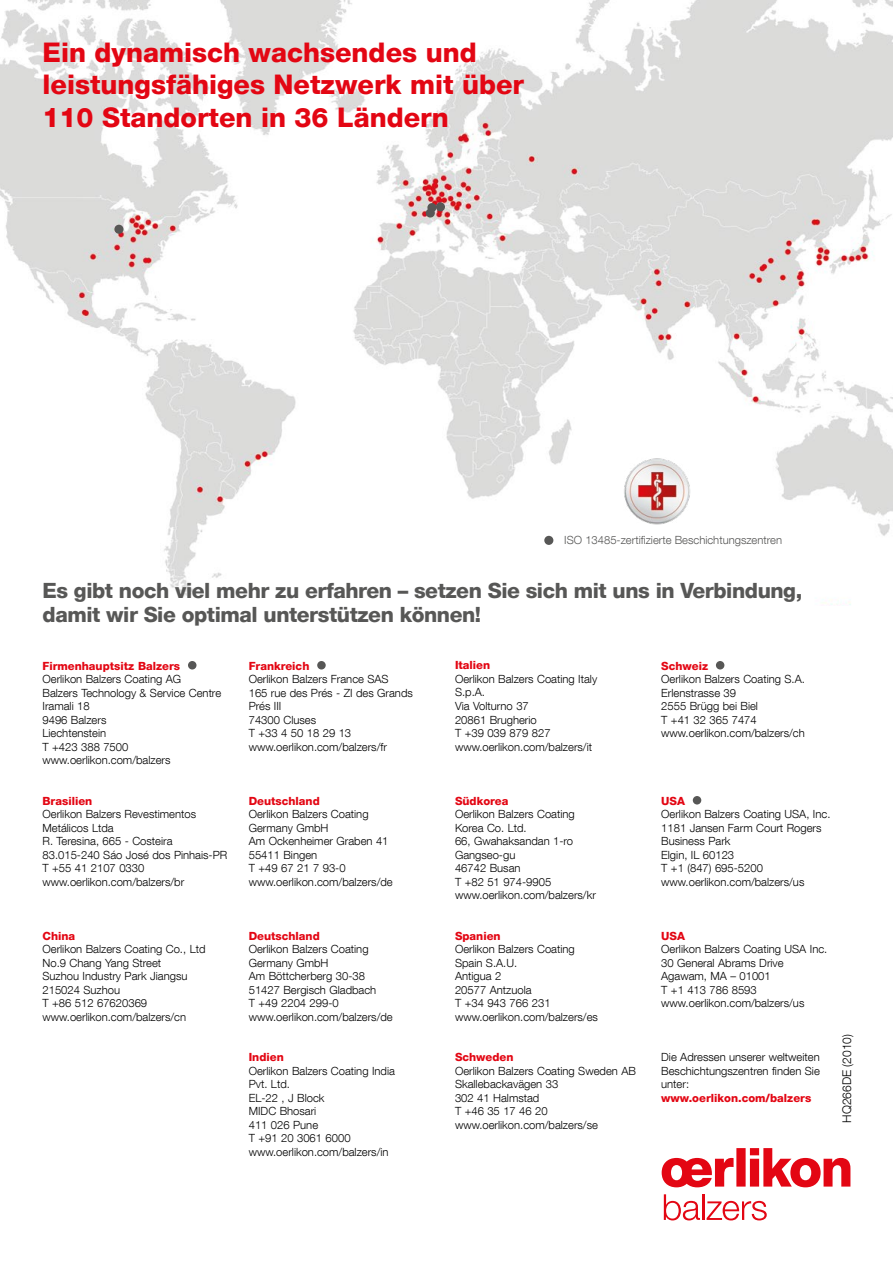
<style>
.page{position:relative;width:893px;height:1263px;background:#fff}
.page>*{position:absolute;margin:0;border:0;box-sizing:border-box;transform-origin:0 0}
.t1{font:800 27px/32.4px "Helvetica Neue LT Com";color:#e30613}
.t2{font:800 21px/24px "Helvetica Neue LT Com";letter-spacing:-.02em;color:#575756}
.t3{font:300 12px "Helvetica Neue LT Com";color:#000}
.t4{font:300 11.25px/13.5px "Helvetica Neue LT Com";color:#000}
.t5{font:800 11.25px "Helvetica Neue LT Com";color:#e30613}
.t6{font:300 11.25px "Helvetica Neue LT Com";color:#575756}
</style>
<div class="page">
<img style="left:0;top:0;width:893px;height:605px">
<div style="left:392px;top:230px;width:10px;height:11px;background:#dadada;border-radius:50%"></div>
<div style="left:188px;top:661px;width:8px;height:8px;background:#575756;border-radius:50%"></div>
<div style="left:317px;top:661px;width:9px;height:8px;background:#575756;border-radius:50%"></div>
<div style="left:716px;top:661px;width:8px;height:8px;background:#575756;border-radius:50%"></div>
<div style="left:693px;top:796px;width:8px;height:8px;background:#575756;border-radius:50%"></div>
<svg style="left:662px;top:1148px;width:188px;height:39px"></svg>
<svg style="left:664px;top:1194px;width:36px;height:26px"></svg>
<hr style="left:702px;top:1194px;width:2px;height:26px;background:#e30613">
<svg style="left:707px;top:1201px;width:60px;height:19px"></svg>
<div style="left:436px;top:202px;width:9px;height:9px;background:#575756;border-radius:50%"></div>
<div style="left:427px;top:203px;width:9px;height:9px;background:#575756;border-radius:50%"></div>
<div style="left:426px;top:208px;width:9px;height:10px;background:#575756;border-radius:50%"></div>
<div style="left:114px;top:225px;width:9px;height:9px;background:#575756;border-radius:50%"></div>
<div style="left:544px;top:536px;width:9px;height:9px;background:#575756;border-radius:50%"></div>
<img style="left:623px;top:458px;width:67px;height:67px">
<h1 class="t1" style="left:43px;top:36px;width:483px">Ein dynamisch wachsendes und leistungsfähiges Netzwerk mit über<br>110 Standorten in 36 Ländern</h1>
<p class="t6" style="left:564px;top:533px;width:219px">ISO 13485-zertifizierte Beschichtungszentren</p>
<h2 class="t2" style="left:43px;top:578px;width:761px">Es gibt noch viel mehr zu erfahren – setzen Sie sich mit uns in Verbindung, damit wir Sie optimal unterstützen können!</h2>
<p class="t5" style="left:43px;top:659px;width:139px">Firmenhauptsitz Balzers</p>
<p class="t4" style="left:43px;top:672px;width:180px">Oerlikon Balzers Coating AG<br>Balzers Technology &amp; Service Centre<br>Iramali 18<br>9496 Balzers<br>Liechtenstein<br>T +423 388 7500 www.oerlikon.com/balzers</p>
<p class="t5" style="left:43px;top:794px;width:51px">Brasilien</p>
<p class="t4" style="left:43px;top:807px;width:186px">Oerlikon Balzers Revestimentos<br>Metálicos Ltda<br>R. Teresina, 665 - Costeira<br>83.015-240 Sáo José dos Pinhais-PR<br>T +55 41 2107 0330 www.oerlikon.com/balzers/br</p>
<p class="t5" style="left:43px;top:929px;width:34px">China</p>
<p class="t4" style="left:43px;top:942px;width:164px">Oerlikon Balzers Coating Co., Ltd<br>No.9 Chang Yang Street<br>Suzhou Industry Park Jiangsu<br>215024 Suzhou<br>T +86 512 67620369 www.oerlikon.com/balzers/cn</p>
<p class="t5" style="left:249px;top:659px;width:62px">Frankreich</p>
<p class="t4" style="left:249px;top:672px;width:166px">Oerlikon Balzers France SAS<br>165 rue des Prés - ZI des Grands<br>Prés III<br>74300 Cluses<br>T +33 4 50 18 29 13 www.oerlikon.com/balzers/fr</p>
<p class="t5" style="left:249px;top:794px;width:73px">Deutschland</p>
<p class="t4" style="left:249px;top:807px;width:146px">Oerlikon Balzers Coating<br>Germany GmbH<br>Am Ockenheimer Graben 41<br>55411 Bingen<br>T +49 67 21 7 93-0 www.oerlikon.com/balzers/de</p>
<p class="t5" style="left:249px;top:929px;width:73px">Deutschland</p>
<p class="t4" style="left:249px;top:942px;width:146px">Oerlikon Balzers Coating<br>Germany GmbH<br>Am Böttcherberg 30-38<br>51427 Bergisch Gladbach<br>T +49 2204 299-0 www.oerlikon.com/balzers/de</p>
<p class="t5" style="left:249px;top:1050px;width:37px">Indien</p>
<p class="t4" style="left:249px;top:1063px;width:148px">Oerlikon Balzers Coating India<br>Pvt. Ltd.<br>EL-22 , J Block<br>MIDC Bhosari<br>411 026 Pune<br>T +91 20 3061 6000 www.oerlikon.com/balzers/in</p>
<p class="t5" style="left:455px;top:659px;width:37px">Italien</p>
<p class="t4" style="left:455px;top:672px;width:144px">Oerlikon Balzers Coating Italy<br>S.p.A.<br>Via Volturno 37<br>20861 Brugherio<br>T +39 039 879 827 www.oerlikon.com/balzers/it</p>
<p class="t5" style="left:455px;top:794px;width:55px">Südkorea</p>
<p class="t4" style="left:455px;top:807px;width:142px">Oerlikon Balzers Coating<br>Korea Co. Ltd.<br>66, Gwahaksandan 1-ro<br>Gangseo-gu<br>46742 Busan<br>T +82 51 974-9905 www.oerlikon.com/balzers/kr</p>
<p class="t5" style="left:455px;top:929px;width:47px">Spanien</p>
<p class="t4" style="left:455px;top:942px;width:144px">Oerlikon Balzers Coating<br>Spain S.A.U.<br>Antigua 2<br>20577 Antzuola<br>T +34 943 766 231 www.oerlikon.com/balzers/es</p>
<p class="t5" style="left:455px;top:1050px;width:60px">Schweden</p>
<p class="t4" style="left:455px;top:1063px;width:182px">Oerlikon Balzers Coating Sweden AB<br>Skallebackavägen 33<br>302 41 Halmstad<br>T +46 35 17 46 20 www.oerlikon.com/balzers/se</p>
<p class="t5" style="left:661px;top:659px;width:48px">Schweiz</p>
<p class="t4" style="left:661px;top:672px;width:145px">Oerlikon Balzers Coating S.A.<br>Erlenstrasse 39<br>2555 Brügg bei Biel<br>T +41 32 365 7474 www.oerlikon.com/balzers/ch</p>
<p class="t5" style="left:661px;top:794px;width:25px">USA</p>
<p class="t4" style="left:661px;top:807px;width:171px">Oerlikon Balzers Coating USA, Inc.<br>1181 Jansen Farm Court Rogers<br>Business Park<br>Elgin, IL 60123<br>T +1 (847) 695-5200 www.oerlikon.com/balzers/us</p>
<p class="t5" style="left:661px;top:929px;width:25px">USA</p>
<p class="t4" style="left:661px;top:942px;width:168px">Oerlikon Balzers Coating USA Inc.<br>30 General Abrams Drive<br>Agawam, MA – 01001<br>T +1 413 786 8593 www.oerlikon.com/balzers/us</p>
<p class="t4" style="left:661px;top:1050px;width:160px;text-align:justify">Die Adressen unserer weltweiten Beschichtungszentren finden Sie unter:</p>
<p class="t5" style="left:661px;top:1091px;width:152px">www.oerlikon.com/balzers</p>
<p class="t3" style="left:840px;top:1123px;width:90px;rotate:-90deg">HQ266DE (2010)</p>
</div>
